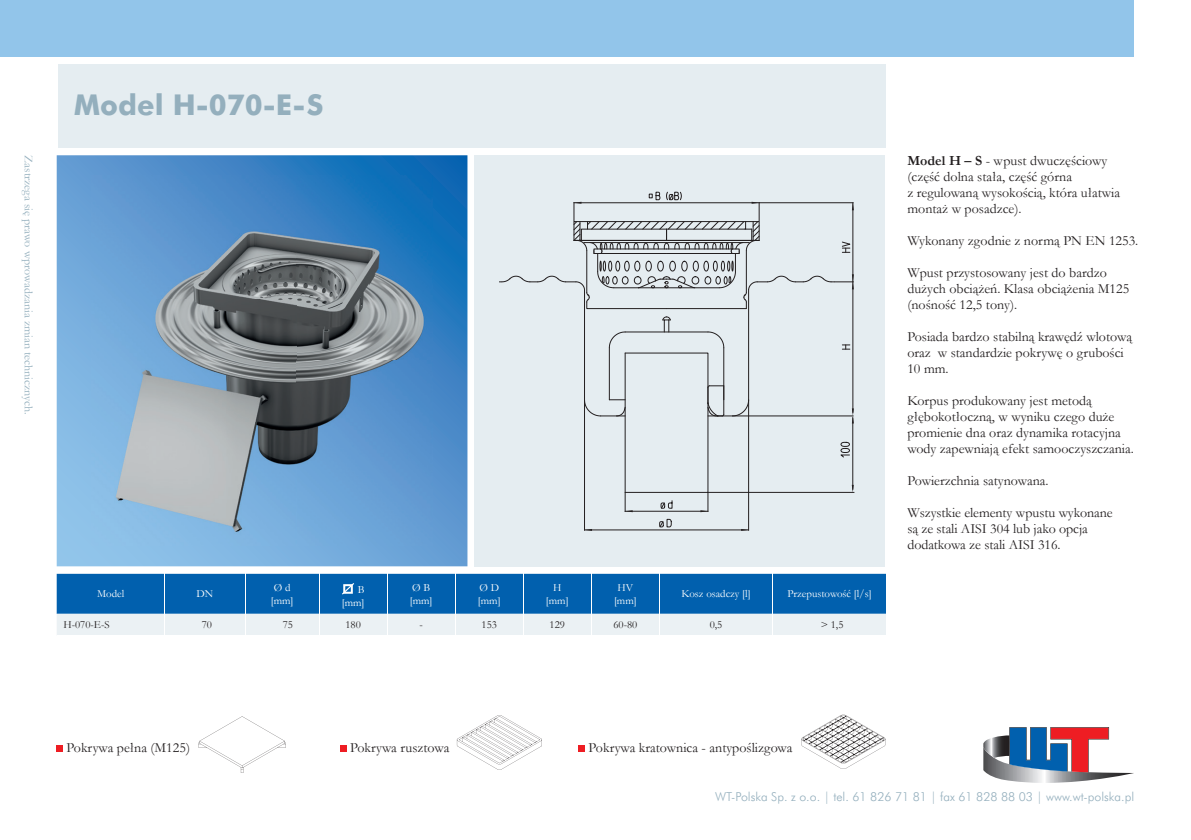
<style>
.page{position:relative;width:1191px;height:840px;background:#fff}
.page>*{position:absolute;margin:0;border:0;box-sizing:border-box;transform-origin:0 0}
.t1{font:700 28px "Futura PL";color:#94afbd}
.t2{font:14px/16px "Garamond";color:#231f20}
.t3{font:12px "Futura Lt PL";color:#94afbd}
.t4{font:12px "Garamond";color:#94afbd}
.t5{font:11px/13.4px "Garamond";color:#fff}
.t6{font:11px "Garamond";color:#231f20}
.s1{font-weight:700}
</style>
<div class="page">
<svg style="left:57px;top:573px;width:829px;height:62px;background:#5795c7"></svg>
<svg style="left:983px;top:727px;width:151px;height:55px"></svg>
<div style="left:0;top:0;width:558px;height:57px;background:#92c5ea"></div>
<div style="left:558px;top:0;width:576px;height:57px;background:#92c5ea"></div>
<div style="left:58px;top:64px;width:827px;height:83px;background:#e5edf1"></div>
<svg style="left:57px;top:155px;width:410px;height:411px;background:#5d9cd3"></svg>
<div style="left:474px;top:155px;width:411px;height:411px;background:#e5edf1"></div>
<div style="left:57px;top:744px;width:6px;height:7px;background:#ee1d23"></div>
<div style="left:340px;top:744px;width:7px;height:7px;background:#ee1d23"></div>
<svg style="left:579px;top:745px;width:6px;height:6px"></svg>
<svg style="left:457px;top:715px;width:85px;height:54px"></svg>
<svg style="left:198px;top:716px;width:88px;height:56px"></svg>
<svg style="left:801px;top:714px;width:84px;height:54px"></svg>
<img style="left:92px;top:176px;width:340px;height:369px">
<hr style="left:748px;top:289px;width:1px;height:110px;background:#231f20">
<hr style="left:584px;top:289px;width:1px;height:110px;background:#231f20">
<hr style="left:852px;top:282px;width:1px;height:130px;background:#231f20">
<hr style="left:732px;top:415px;width:121px;height:1px;background:#231f20">
<svg style="left:842px;top:344px;width:8px;height:5px"></svg>
<hr style="left:584px;top:529px;width:164px;height:1px;background:#231f20">
<hr style="left:748px;top:399px;width:1px;height:131px;background:#231f20">
<hr style="left:584px;top:399px;width:1px;height:131px;background:#231f20">
<svg style="left:659px;top:518px;width:13px;height:9px"></svg>
<svg style="left:585px;top:316px;width:164px;height:196px"></svg>
<svg style="left:499px;top:191px;width:355px;height:118px"></svg>
<hr style="left:708px;top:492px;width:146px;height:1px;background:#231f20">
<hr style="left:852px;top:417px;width:1px;height:72px;background:#231f20">
<svg style="left:852px;top:408px;width:2px;height:15px"></svg>
<svg style="left:840px;top:441px;width:10px;height:17px"></svg>
<p class="t4" style="left:37px;top:155px;width:261px;rotate:90deg">Zastrzega się prawo wprowadzania zmian technicznych.</p>
<h1 class="t1" style="left:74px;top:87px;width:251px">Model H-070-E-S</h1>
<p class="t5" style="left:97px;top:586px;width:29px">Model</p>
<p class="t5" style="left:196px;top:586px;width:18px">DN</p>
<p class="t5" style="left:271px;top:580px;width:24px">Ø d [mm]</p>
<p class="t5" style="left:342px;top:582px;width:24px;text-align:right">B [mm]</p>
<p class="t5" style="left:410px;top:580px;width:24px">Ø B [mm]</p>
<p class="t5" style="left:478px;top:580px;width:24px">Ø D [mm]</p>
<p class="t5" style="left:546px;top:580px;width:24px;text-align:center">H [mm]</p>
<p class="t5" style="left:614px;top:580px;width:24px;text-align:center">HV [mm]</p>
<p class="t5" style="left:681px;top:586px;width:71px">Kosz osadczy [l]</p>
<p class="t5" style="left:787px;top:586px;width:86px">Przepustowość [l/s]</p>
<p class="t6" style="left:63px;top:616px;width:48px">H-070-E-S</p>
<p class="t6" style="left:202px;top:616px;width:12px">70</p>
<p class="t6" style="left:283px;top:616px;width:12px">75</p>
<p class="t6" style="left:345px;top:616px;width:17px">180</p>
<p class="t6" style="left:419px;top:616px;width:5px">-</p>
<p class="t6" style="left:481px;top:616px;width:17px">153</p>
<p class="t6" style="left:549px;top:616px;width:17px">129</p>
<p class="t6" style="left:613px;top:616px;width:25px">60-80</p>
<p class="t6" style="left:710px;top:616px;width:14px">0,5</p>
<p class="t6" style="left:821px;top:616px;width:24px">&gt; 1,5</p>
<p class="t2" style="left:907px;top:152px;width:214px"><span class="s1">Model H – S</span> - wpust dwuczęściowy (część dolna stała, część górna<br>z regulowaną wysokością, która ułatwia montaż w posadzce).</p>
<p class="t2" style="left:907px;top:232px;width:232px">Wykonany zgodnie z normą PN EN 1253.</p>
<p class="t2" style="left:907px;top:264px;width:223px">Wpust przystosowany jest do bardzo dużych obciążeń. Klasa obciążenia M125 (nośność 12,5 tony).</p>
<p class="t2" style="left:907px;top:328px;width:226px">Posiada bardzo stabilną krawędź wlotową oraz w standardzie pokrywę o grubości<br>10 mm.</p>
<p class="t2" style="left:907px;top:392px;width:228px">Korpus produkowany jest metodą głębokotłoczną, w wyniku czego duże promienie dna oraz dynamika rotacyjna wody zapewniają efekt samooczyszczania.</p>
<p class="t2" style="left:907px;top:472px;width:143px">Powierzchnia satynowana.</p>
<p class="t2" style="left:907px;top:504px;width:207px">Wszystkie elementy wpustu wykonane są ze stali AISI 304 lub jako opcja dodatkowa ze stali AISI 316.</p>
<p class="t2" style="left:67px;top:738px;width:125px">Pokrywa pełna (M125)</p>
<p class="t2" style="left:350px;top:738px;width:101px">Pokrywa rusztowa</p>
<p class="t2" style="left:588px;top:738px;width:205px">Pokrywa kratownica - antypoślizgowa</p>
<p class="t3" style="left:715px;top:789px;width:420px">WT-Polska Sp. z o.o. | tel. 61 826 71 81 | fax 61 828 88 03 | www.wt-polska.pl</p>
</div>
